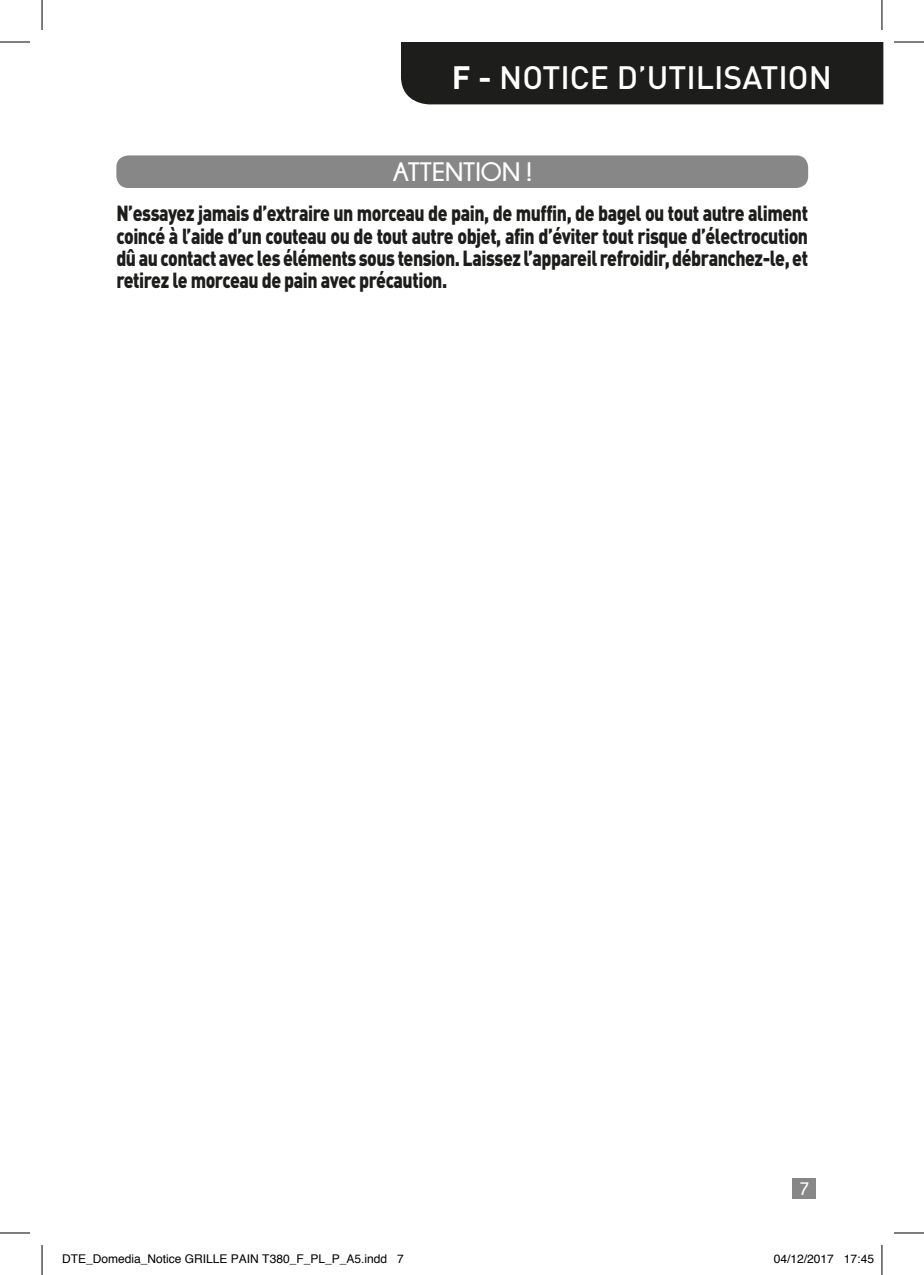
<style>
.page{position:relative;width:924px;height:1275px;background:#fff}
.page>*{position:absolute;margin:0;border:0;box-sizing:border-box;transform-origin:0 0}
.t1{font:500 32px "DIN Pro";color:#fff}
.t2{font:700 26.6px "Champagne&Limousines";color:#fff}
.t3{font:900 21.6px/22.4px "DIN Pro";letter-spacing:-.025em;color:#1d1d1b;text-align:justify;scale:.82 1}
.t4{font:700 18px "Champagne&Limousines";color:#fff}
.t5{font:12px "Helvetica";color:#000}
.s1{font-weight:700}
</style>
<div class="page">
<div style="left:401px;top:42px;width:481px;height:62px;background:#1d1d1b"></div>
<div style="left:792px;top:1178px;width:23px;height:21px;background:#878787"></div>
<div style="left:116px;top:155px;width:691px;height:33px;background:#878787;border-radius:12px"></div>
<hr style="left:0;top:42px;width:30px;height:1px;background:#000">
<hr style="left:893px;top:42px;width:30px;height:1px;background:#000">
<hr style="left:0;top:1232px;width:30px;height:1px;background:#000">
<hr style="left:893px;top:1232px;width:30px;height:1px;background:#000">
<hr style="left:42px;top:0;width:1px;height:30px;background:#000">
<hr style="left:42px;top:1245px;width:1px;height:30px;background:#000">
<hr style="left:881px;top:0;width:1px;height:30px;background:#000">
<hr style="left:881px;top:1245px;width:1px;height:30px;background:#000">
<h1 class="t1" style="left:451px;top:52px;width:381px"><span class="s1">F -</span> NOTICE D’UTILISATION</h1>
<p class="t2" style="left:393px;top:157px;width:140px">ATTENTION !</p>
<p class="t3" style="left:116px;top:199px;width:844px">N’essayez jamais d’extraire un morceau de pain, de muffin, de bagel ou tout autre aliment coincé à l’aide d’un couteau ou de tout autre objet, afin d’éviter tout risque d’électrocution dû au contact avec les éléments sous tension. Laissez l’appareil refroidir, débranchez-le, et retirez le morceau de pain avec précaution.</p>
<p class="t4" style="left:799px;top:1179px;width:12px">7</p>
<p class="t5" style="left:62px;top:1249px;width:343px">DTE_Domedia_Notice GRILLE PAIN T380_F_PL_P_A5.indd 7</p>
<p class="t5" style="left:773px;top:1249px;width:102px">04/12/2017 17:45</p>
</div>
